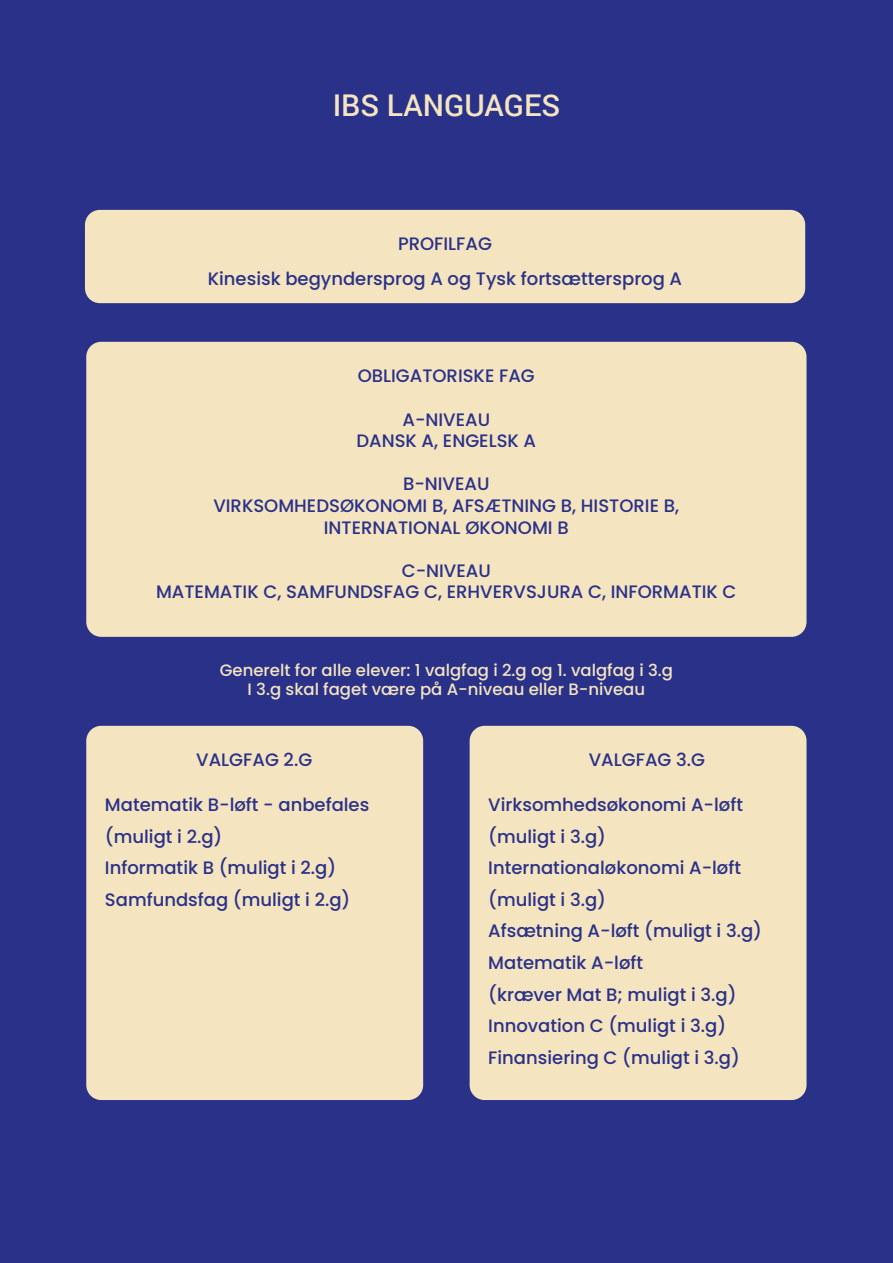
<style>
.page{position:relative;width:893px;height:1263px;background:#2a3189}
.page>*{position:absolute;margin:0;border:0;box-sizing:border-box;transform-origin:0 0}
.t1{font:500 30px "Roboto";color:#f4e4c0}
.t2{font:500 18px/31.7px "Poppins";color:#2a3189;text-align:center}
.t3{font:500 16.5px/19.8px "Poppins";color:#f4e4c0;text-align:center}
</style>
<div class="page">
<hr style="left:0;top:0;width:1px;height:1263px;background:#f6e8bd">
<div style="left:86px;top:726px;width:337px;height:374px;background:#f4e4c0;border-radius:15px"></div>
<div style="left:470px;top:726px;width:336px;height:374px;background:#f4e4c0;border-radius:15px"></div>
<div style="left:86px;top:342px;width:720px;height:295px;background:#f4e4c0;border-radius:15px"></div>
<div style="left:85px;top:210px;width:720px;height:93px;background:#f4e4c0;border-radius:15px"></div>
<h1 class="t1" style="left:333px;top:85px;width:229px">IBS LANGUAGES</h1>
<p class="t2" style="left:208px;top:227px;width:476px;line-height:34.8px">PROFILFAG<br>Kinesisk begyndersprog A og Tysk fortsættersprog A</p>
<p class="t2" style="left:358px;top:360px;width:179px">OBLIGATORISKE FAG</p>
<p class="t2" style="left:356px;top:408px;width:181px;line-height:21.6px">A-NIVEAU<br>DANSK A, ENGELSK A</p>
<p class="t2" style="left:213px;top:473px;width:467px;line-height:21.6px">B-NIVEAU<br>VIRKSOMHEDSØKONOMI B, AFSÆTNING B, HISTORIE B,<br>INTERNATIONAL ØKONOMI B</p>
<p class="t2" style="left:156px;top:560px;width:582px;line-height:21.6px">C-NIVEAU<br>MATEMATIK C, SAMFUNDSFAG C, ERHVERVSJURA C, INFORMATIK C</p>
<p class="t3" style="left:220px;top:660px;width:455px">Generelt for alle elever: 1 valgfag i 2.g og 1. valgfag i 3.g<br>I 3.g skal faget være på A-niveau eller B-niveau</p>
<p class="t2" style="left:196px;top:744px;width:117px">VALGFAG 2.G</p>
<p class="t2" style="left:105px;top:789px;width:266px;text-align:left">Matematik B-løft - anbefales (muligt i 2.g)<br>Informatik B (muligt i 2.g)<br>Samfundsfag (muligt i 2.g)</p>
<p class="t2" style="left:589px;top:744px;width:118px">VALGFAG 3.G</p>
<p class="t2" style="left:488px;top:789px;width:275px;text-align:left">Virksomhedsøkonomi A-løft (muligt i 3.g)<br>Internationaløkonomi A-løft (muligt i 3.g)<br>Afsætning A-løft (muligt i 3.g)<br>Matematik A-løft<br>(kræver Mat B; muligt i 3.g)<br>Innovation C (muligt i 3.g)<br>Finansiering C (muligt i 3.g)</p>
</div>
